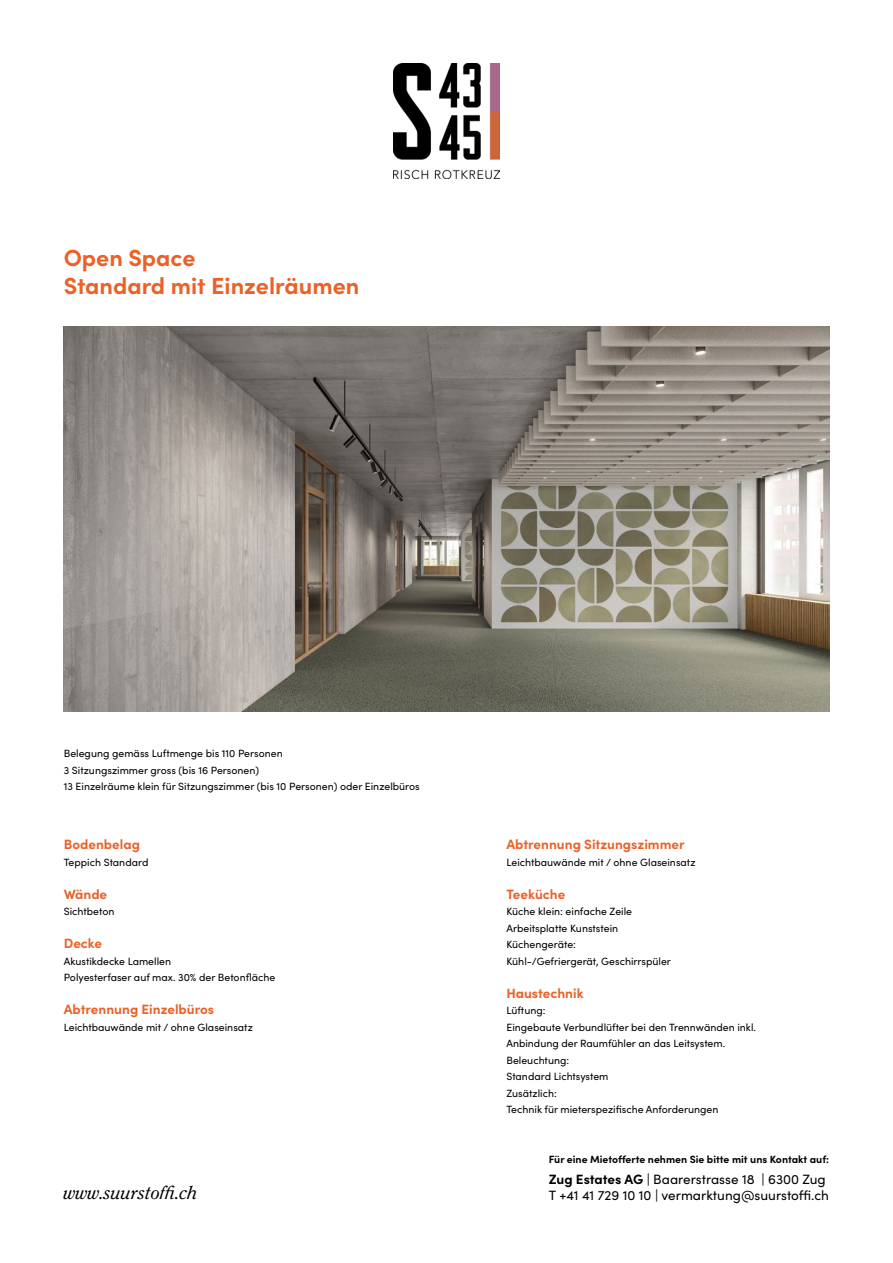
<style>
.page{position:relative;width:893px;height:1263px;background:#fff}
.page>*{position:absolute;margin:0;border:0;box-sizing:border-box;transform-origin:0 0}
.t1{font:700 23.25px/28.5px "Sofia Pro";color:#eb6128}
.t2{font:italic 18px "Clearface Std";color:#000}
.t3{font:700 13.5px "Sofia Pro";color:#eb6128}
.t4{font:13.5px/16.2px "Sofia Pro";color:#000}
.t5{font:10.5px/16.5px "Sofia Pro";color:#000}
.t6{font:700 10.5px "Sofia Pro";color:#000}
.s1{font-weight:700}
</style>
<div class="page">
<img style="left:64px;top:326px;width:765px;height:385px">
<img style="left:393px;top:64px;width:106px;height:114px">
<h1 class="t1" style="left:64px;top:241px;width:297px">Open Space<br>Standard mit Einzelräumen</h1>
<p class="t5" style="left:64px;top:744px;width:358px">Belegung gemäss Luftmenge bis 110 Personen<br>3 Sitzungszimmer gross (bis 16 Personen)<br>13 Einzelräume klein für Sitzungszimmer (bis 10 Personen) oder Einzelbüros</p>
<p class="t3" style="left:64px;top:834px;width:78px">Bodenbelag</p>
<p class="t5" style="left:64px;top:853px;width:86px">Teppich Standard</p>
<p class="t3" style="left:64px;top:884px;width:45px">Wände</p>
<p class="t5" style="left:64px;top:903px;width:52px">Sichtbeton</p>
<p class="t3" style="left:64px;top:933px;width:40px">Decke</p>
<p class="t5" style="left:64px;top:952px;width:213px">Akustikdecke Lamellen<br>Polyesterfaser auf max. 30% der Betonfläche</p>
<p class="t3" style="left:64px;top:999px;width:152px">Abtrennung Einzelbüros</p>
<p class="t5" style="left:64px;top:1018px;width:191px">Leichtbauwände mit / ohne Glaseinsatz</p>
<h2 class="t2" style="left:64px;top:1182px;width:135px">www.suurstoffi.ch</h2>
<p class="t3" style="left:506px;top:834px;width:180px">Abtrennung Sitzungszimmer</p>
<p class="t5" style="left:506px;top:853px;width:191px">Leichtbauwände mit / ohne Glaseinsatz</p>
<p class="t3" style="left:506px;top:884px;width:60px">Teeküche</p>
<p class="t5" style="left:506px;top:903px;width:166px">Küche klein: einfache Zeile<br>Arbeitsplatte Kunststein<br>Küchengeräte:<br>Kühl-/Gefriergerät, Geschirrspüler</p>
<p class="t3" style="left:506px;top:983px;width:79px">Haustechnik</p>
<p class="t5" style="left:506px;top:1002px;width:251px">Lüftung:<br>Eingebaute Verbundlüfter bei den Trennwänden inkl.<br>Anbindung der Raumfühler an das Leitsystem.<br>Beleuchtung:<br>Standard Lichtsystem<br>Zusätzlich:<br>Technik für mieterspezifische Anforderungen</p>
<p class="t6" style="left:549px;top:1151px;width:282px">Für eine Mietofferte nehmen Sie bitte mit uns Kontakt auf:</p>
<p class="t4" style="left:549px;top:1170px;width:281px"><span class="s1">Zug Estates AG</span> | Baarerstrasse 18 | 6300 Zug<br>T +41 41 729 10 10 | vermarktung@suurstoffi.ch</p>
</div>
